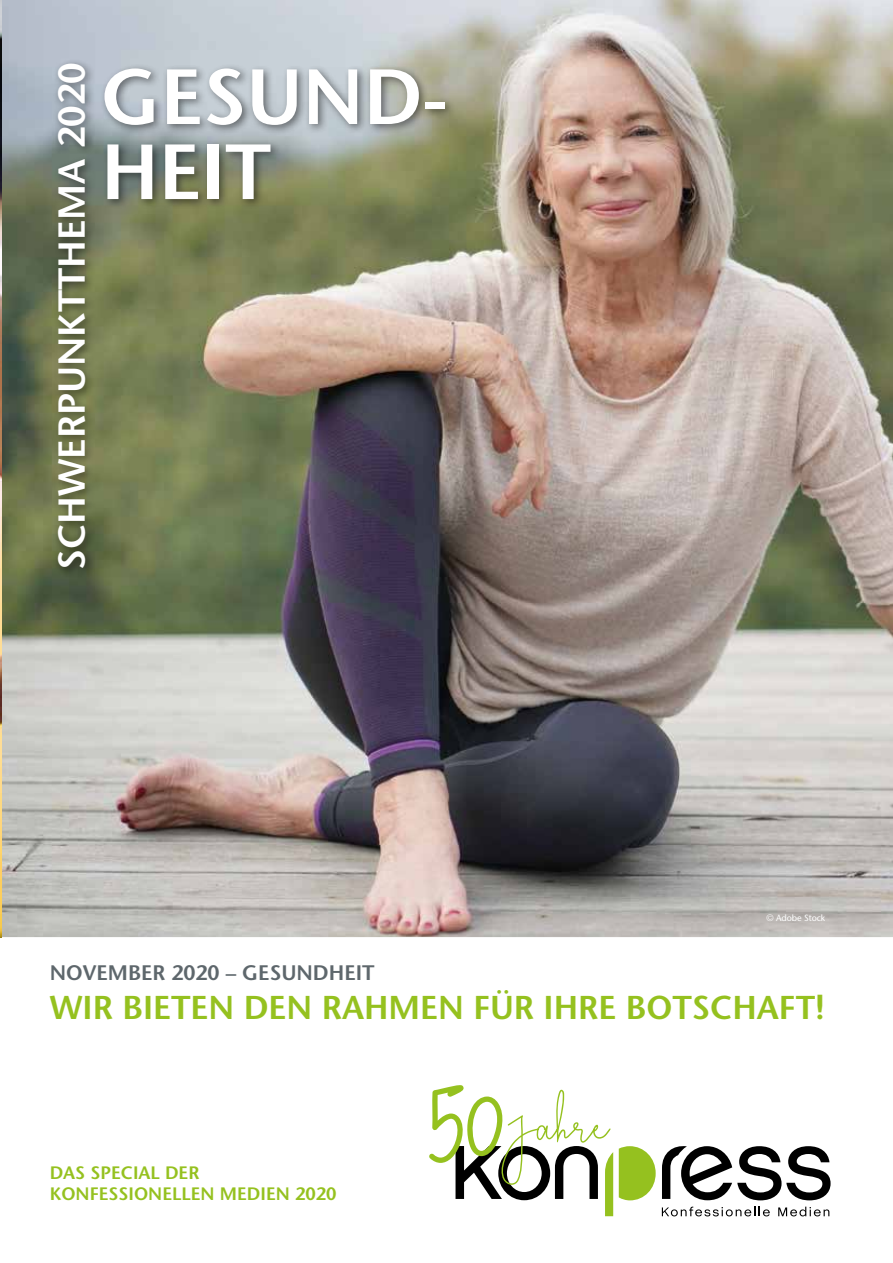
<style>
.page{position:relative;width:893px;height:1263px;background:#fff}
.page>*{position:absolute;margin:0;border:0;box-sizing:border-box;transform-origin:0 0}
.t1{font:600 78px "Stone Sans";color:#fff}
.t2{font:600 37.5px "Stone Sans";color:#fff}
.t3{font:600 33px "Stone Sans";color:#95c11f}
.t4{font:600 21px "Stone Sans";color:#5e676c}
.t5{font:600 18px "Stone Sans";color:#95c11f}
.t6{font:9px "Stone Sans";letter-spacing:-.01em;color:#fff}
.s1{font-family:"Helvetica";font-weight:300}
</style>
<div class="page">
<img style="left:0;top:0;width:893px;height:937px">
<svg style="left:619px;top:1146px;width:37px;height:54px;background:#a6cb43"></svg>
<svg style="left:662px;top:1146px;width:169px;height:54px"></svg>
<svg style="left:662px;top:1206px;width:108px;height:10px"></svg>
<svg style="left:778px;top:1206px;width:51px;height:10px"></svg>
<svg style="left:429px;top:1085px;width:184px;height:131px"></svg>
<div style="left:99px;top:63px;width:357px;height:147px;background:#000;opacity:.5"></div>
<div style="left:52px;top:58px;width:44px;height:520px;background:#000;opacity:.5"></div>
<h2 class="t2" style="left:49px;top:570px;width:509px;rotate:-90deg">SCHWERPUNKTTHEMA 2020</h2>
<h1 class="t1" style="left:101px;top:48px;width:54px">GESUND</h1>
<h1 class="t1" style="left:422px;top:48px;width:27px">-</h1>
<h1 class="t1" style="left:101px;top:123px;width:42px">HEIT</h1>
<p class="t4" style="left:50px;top:959px;width:48px">NOVEMBER</p>
<p class="t4" style="left:171px;top:959px;width:85px">2020 – GESUNDHEIT</p>
<p class="t6" style="left:766px;top:913px;width:60px"><span class="s1">©</span> Adobe Stock</p>
<h3 class="t3" style="left:50px;top:987px;width:777px">WIR BIETEN DEN RAHMEN FÜR IHRE BOTSCHAFT!</h3>
<p class="t5" style="left:50px;top:1161px;width:62px">DAS SPECIAL</p>
<p class="t5" style="left:165px;top:1161px;width:36px">DER</p>
<p class="t5" style="left:50px;top:1182px;width:12px">KONFESSIONELLE</p>
<p class="t5" style="left:201px;top:1182px;width:32px">N MEDIEN</p>
<p class="t5" style="left:295px;top:1182px;width:43px">2020</p>
</div>
